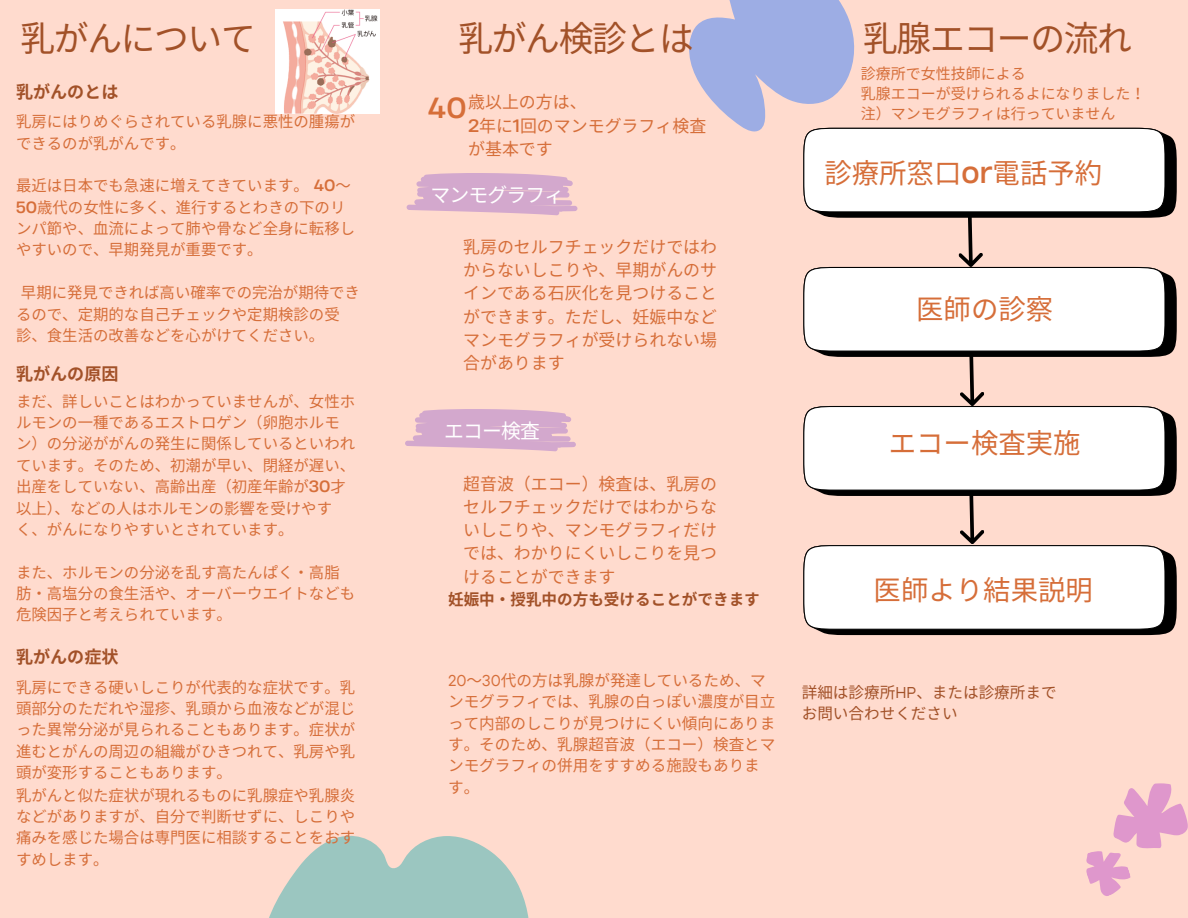
<style>
.page{position:relative;width:1188px;height:918px;background:#ffdbce}
.page>*{position:absolute;margin:0;border:0;box-sizing:border-box;transform-origin:0 0}
.t1{font:34.8px "Noto Sans CJ Ksc";letter-spacing:-.04em;color:#a25128}
.t2{font:27.45px "Noto Sans CJ Ksc";color:#d66e39}
.t3{font:27.45px "Heading Now 74";color:#d66e39}
.t4{font:19.8px "Noto Sans CJ Ksc";letter-spacing:-.04em;color:#fff}
.t5{font:700 17.1px "Noto Sans CJ Ksc";color:#a25128}
.t6{font:16.95px/23.2px "Noto Sans CJ Ksc";color:#d66e39;text-align:justify}
.t7{font:15.6px/21.3px "Noto Sans CJ Ksc";color:#d66e39}
.t8{font:15.6px/21.3px "Noto Sans CJ Ksc";color:#a25128}
.t9{font:700 15.6px "Noto Sans CJ Ksc";color:#a25128}
.t10{font:15.45px/21.3px "Noto Sans CJ Ksc";color:#d66e39}
.t11{font:15px "Noto Sans CJ Ksc";color:#d66e39}
.s1{font-family:"Heading Now 74"}
.s2{font-family:"TT Hoves"}
</style>
<div class="page">
<svg style="left:1086px;top:783px;width:102px;height:113px"></svg>
<svg style="left:269px;top:835px;width:260px;height:83px"></svg>
<svg style="left:407px;top:173px;width:171px;height:42px"></svg>
<svg style="left:405px;top:409px;width:171px;height:42px"></svg>
<svg style="left:689px;top:0;width:488px;height:635px"></svg>
<div style="left:804px;top:546px;width:361px;height:83px;background:#fff;border-radius:31px"></div>
<div style="left:803px;top:545px;width:362px;height:85px;border:1px solid #000;border-radius:31px"></div>
<img style="left:275px;top:10px;width:105px;height:103px">
<p class="t1" style="left:21px;top:11px;width:237px">乳がんについて</p>
<h6 class="t1" style="left:458px;top:11px;width:237px">乳がん検診とは</h6>
<h6 class="t1" style="left:863px;top:11px;width:270px">乳腺エコーの流れ</h6>
<h2 class="t5" style="left:16px;top:78px;width:104px">乳がんのとは</h2>
<p class="t10" style="left:16px;top:110px;width:341px">乳房にはりめぐらされている乳腺に悪性の腫瘍ができるのが乳がんです。</p>
<h6 class="t10" style="left:16px;top:174px;width:341px">最近は日本でも急速に増えてきています。 <span class="s1">40</span>～<br><span class="s1">50</span>歳代の女性に多く、進行するとわきの下のリンパ節や、血流によって肺や骨など全身に転移しやすいので、早期発見が重要です。</h6>
<p class="t10" style="left:16px;top:281px;width:346px;text-indent:5px">早期に発見できれば高い確率での完治が期待できるので、定期的な自己チェックや定期検診の受<br>診、食生活の改善などを心がけてください。</p>
<h2 class="t5" style="left:16px;top:360px;width:102px">乳がんの原因</h2>
<p class="t10" style="left:16px;top:390px;width:341px">まだ、詳しいことはわかっていませんが、女性ホルモンの一種であるエストロゲン（卵胞ホルモン）の分泌ががんの発生に関係しているといわれています。そのため、初潮が早い、閉経が遅い、出産をしていない、高齢出産（初産年齢が<span class="s1">30</span>才以上）、などの人はホルモンの影響を受けやす<br>く、がんになりやすいとされています。</p>
<p class="t10" style="left:16px;top:561px;width:341px">また、ホルモンの分泌を乱す高たんぱく・高脂肪・高塩分の食生活や、オーバーウエイトなども危険因子と考えられています。</p>
<p class="t5" style="left:16px;top:644px;width:104px">乳がんの症状</p>
<h2 class="t10" style="left:16px;top:676px;width:341px;text-align:justify">乳房にできる硬いしこりが代表的な症状です。乳頭部分のただれや湿疹、乳頭から血液などが混じった異常分泌が見られることもあります。症状が進むとがんの周辺の組織がひきつれて、乳房や乳頭が変形することもあります。</h2>
<p class="t10" style="left:16px;top:783px;width:341px;text-align:justify">乳がんと似た症状が現れるものに乳腺症や乳腺炎などがありますが、自分で判断せずに、しこりや痛みを感じた場合は専門医に相談することをおすすめします。</p>
<h1 class="t6" style="left:468px;top:90px;width:240px;text-align:left">歳以上の方は、<br><span class="s1">2</span>年に<span class="s1">1</span>回のマンモグラフィ検査が基本です</h1>
<h6 class="t3" style="left:428px;top:89px;width:40px">40</h6>
<h5 class="t4" style="left:430px;top:179px;width:136px">マンモグラフィ</h5>
<h6 class="t6" style="left:463px;top:234px;width:256px">乳房のセルフチェックだけではわからないしこりや、早期がんのサインである石灰化を見つけることができます。ただし、妊娠中などマンモグラフィが受けられない場合があります</h6>
<h6 class="t4" style="left:444px;top:415px;width:97px">エコー検査</h6>
<p class="t6" style="left:463px;top:471px;width:256px">超音波（エコー）検査は、乳房のセルフチェックだけではわからないしこりや、マンモグラフィだけでは、わかりにくいしこりを見つけることができます</p>
<h5 class="t9" style="left:448px;top:587px;width:313px">妊娠中・授乳中の方も受けることができます</h5>
<h3 class="t7" style="left:448px;top:669px;width:329px"><span class="s2">20</span>～<span class="s2">30</span>代の方は乳腺が発達しているため、マンモグラフィでは、乳腺の白っぽい濃度が目立って内部のしこりが見つけにくい傾向にあります。そのため、乳腺超音波（エコー）検査とマンモグラフィの併用をすすめる施設もあります。</h3>
<p class="t11" style="left:861px;top:61px;width:166px">診療所で女性技師による</p>
<h6 class="t11" style="left:861px;top:81px;width:274px">乳腺エコーが受けられるよになりました！</h6>
<p class="t11" style="left:861px;top:102px;width:256px">注）マンモグラフィは行っていません</p>
<h1 class="t2" style="left:824px;top:151px;width:277px">診療所窓口 <span class="s1">or</span>電話予約</h1>
<h1 class="t2" style="left:916px;top:287px;width:136px">医師の診察</h1>
<p class="t2" style="left:889px;top:422px;width:191px">エコー検査実施</p>
<p class="t2" style="left:874px;top:568px;width:217px">医師より結果説明</p>
<p class="t8" style="left:802px;top:681px;width:256px">詳細は診療所<span class="s2">HP</span>、または診療所までお問い合わせください</p>
</div>
